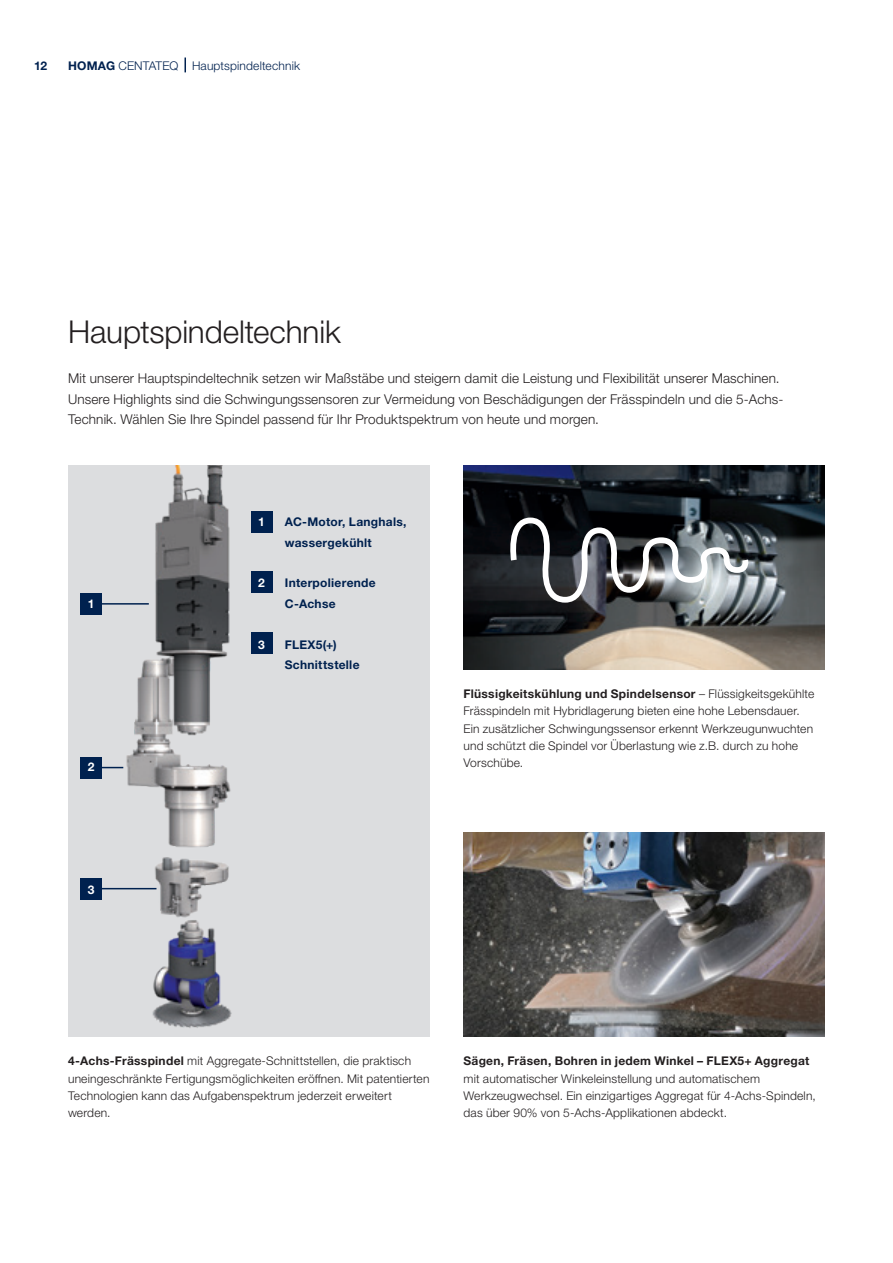
<style>
.page{position:relative;width:893px;height:1263px;background:#fff}
.page>*{position:absolute;margin:0;border:0;box-sizing:border-box;transform-origin:0 0}
._01_Headline_21pt_25{font:300 31.5px "Helvetica Neue LTW1 G";letter-spacing:-.005em;color:#231f20}
._03_Copy_9pt_light{font:300 13.5px/20.4px "Helvetica Neue LTW1 G";letter-spacing:.01em;color:#231f20}
._05_BU_8Pt_11_5Pt{font:300 12px/17.2px "Helvetica Neue LTW1 G";letter-spacing:.015em;color:#231f20}
._06_Tabelle_Explosio{font:700 12px/20.4px "Helvetica Neue LTW1 G";letter-spacing:.02em;color:#00214f}
.Musterseiten_Rubrike{font:300 12px "Helvetica Neue LTW1 G";letter-spacing:.015em;color:#00214f}
._06_Tabelle_Explosio-2{font:700 12px "Helvetica Neue LTW1 G";color:#fff}
.s1{font-weight:700}
</style>
<div class="page">
<div style="left:68px;top:465px;width:361px;height:571px;background:#dcdddf"></div>
<img style="left:106px;top:465px;width:126px;height:563px">
<img style="left:463px;top:832px;width:362px;height:204px">
<img style="left:463px;top:465px;width:362px;height:204px">
<div style="left:251px;top:511px;width:21px;height:22px;background:#00214f"></div>
<div style="left:251px;top:571px;width:21px;height:22px;background:#00214f"></div>
<div style="left:251px;top:633px;width:21px;height:21px;background:#00214f"></div>
<svg style="left:184px;top:58px;width:2px;height:14px"></svg>
<svg style="left:508px;top:515px;width:245px;height:90px;background:#5c5f63"></svg>
<div style="left:81px;top:593px;width:21px;height:21px;background:#00214f"></div>
<div style="left:81px;top:757px;width:21px;height:21px;background:#00214f"></div>
<div style="left:81px;top:878px;width:21px;height:21px;background:#00214f"></div>
<hr style="left:99px;top:603px;width:50px;height:2px;background:#00214f">
<svg style="left:102px;top:767px;width:21px;height:1px"></svg>
<hr style="left:99px;top:888px;width:57px;height:1px;background:#00214f">
<p class="_06_Tabelle_Explosio" style="left:34px;top:55px;width:15px">12</p>
<p class="Musterseiten_Rubrike" style="left:68px;top:58px;width:234px"><span class="s1">HOMAG</span> CENTATEQ Hauptspindeltechnik</p>
<p class="_01_Headline_21pt_25" style="left:68px;top:312px;width:274px">Hauptspindeltechnik</p>
<p class="_03_Copy_9pt_light" style="left:68px;top:368px;width:717px">Mit unserer Hauptspindeltechnik setzen wir Maßstäbe und steigern damit die Leistung und Flexibilität unserer Maschinen.<br>Unsere Highlights sind die Schwingungssensoren zur Vermeidung von Beschädigungen der Frässpindeln und die 5-Achs-<br>Technik. Wählen Sie Ihre Spindel passend für Ihr Produktspektrum von heute und morgen.</p>
<p class="_06_Tabelle_Explosio-2" style="left:88px;top:596px;width:8px">1</p>
<p class="_06_Tabelle_Explosio-2" style="left:88px;top:759px;width:8px">2</p>
<p class="_06_Tabelle_Explosio-2" style="left:88px;top:882px;width:8px">3</p>
<p class="_06_Tabelle_Explosio-2" style="left:258px;top:515px;width:8px">1</p>
<p class="_06_Tabelle_Explosio" style="left:285px;top:512px;width:123px">AC-Motor, Langhals, wassergekühlt</p>
<p class="_06_Tabelle_Explosio-2" style="left:258px;top:576px;width:8px">2</p>
<p class="_06_Tabelle_Explosio" style="left:285px;top:573px;width:92px">Interpolierende<br>C-Achse</p>
<p class="_06_Tabelle_Explosio-2" style="left:258px;top:637px;width:8px">3</p>
<p class="_06_Tabelle_Explosio" style="left:285px;top:634px;width:76px">FLEX5(+)<br>Schnittstelle</p>
<p class="_05_BU_8Pt_11_5Pt" style="left:463px;top:685px;width:352px"><span class="s1">Flüssigkeitskühlung und Spindelsensor</span> – Flüssigkeitsgekühlte Frässpindeln mit Hybridlagerung bieten eine hohe Lebensdauer.<br>Ein zusätzlicher Schwingungssensor erkennt Werkzeugunwuchten und schützt die Spindel vor Überlastung wie z.B. durch zu hohe Vorschübe.</p>
<p class="_05_BU_8Pt_11_5Pt" style="left:68px;top:1052px;width:363px"><span class="s1">4-Achs-Frässpindel</span> mit Aggregate-Schnittstellen, die praktisch uneingeschränkte Fertigungsmöglichkeiten eröffnen. Mit patentierten Technologien kann das Aufgabenspektrum jederzeit erweitert werden.</p>
<p class="_05_BU_8Pt_11_5Pt" style="left:463px;top:1052px;width:354px"><span class="s1">Sägen, Fräsen, Bohren in jedem Winkel – FLEX5+ Aggregat </span>mit automatischer Winkeleinstellung und automatischem Werkzeugwechsel. Ein einzigartiges Aggregat für 4-Achs-Spindeln, das über 90% von 5-Achs-Applikationen abdeckt.</p>
</div>
